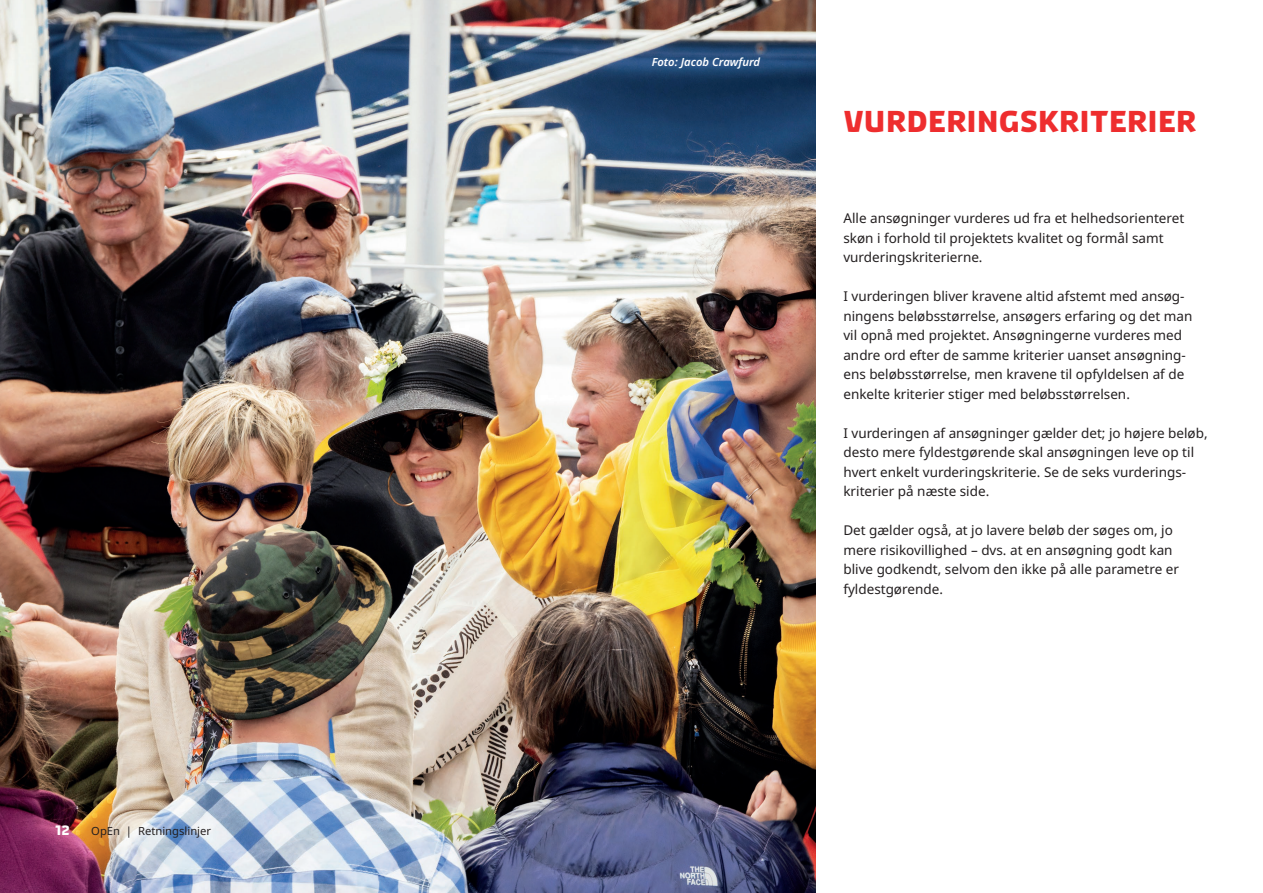
<style>
.page{position:relative;width:1263px;height:893px;background:#fff}
.page>*{position:absolute;margin:0;border:0;box-sizing:border-box;transform-origin:0 0}
.t1{font:700 30px "Diplomacy Office";color:#ee2d2e}
.t2{font:13.5px/19.5px "Noto Sans";color:#231f20}
.t3{font:700 13.5px "Diplomacy Office";color:#fff}
.t4{font:11.25px "Noto Sans";color:#231f20}
.t5{font:italic 600 11.25px "Noto Sans";color:#fff}
</style>
<div class="page">
<img style="left:0;top:0;width:815px;height:893px">
<p class="t3" style="left:55px;top:821px;width:16px">12</p>
<p class="t4" style="left:91px;top:825px;width:121px">OpEn | Retningslinjer</p>
<p class="t5" style="left:652px;top:54px;width:110px">Foto: Jacob Crawfurd</p>
<h1 class="t1" style="left:843px;top:101px;width:355px">VURDERINGSKRITERIER</h1>
<p class="t2" style="left:843px;top:209px;width:342px">Alle ansøgninger vurderes ud fra et helhedsorienteret skøn i forhold til projektets kvalitet og formål samt vurderingskriterierne.</p>
<p class="t2" style="left:843px;top:287px;width:350px">I vurderingen bliver kravene altid afstemt med ansøg&shy;ningens beløbsstørrelse, ansøgers erfaring og det man vil opnå med projektet. Ansøgningerne vurderes med andre ord efter de samme kriterier uanset ansøgning&shy;ens beløbsstørrelse, men kravene til opfyldelsen af de enkelte kriterier stiger med beløbsstørrelsen.</p>
<p class="t2" style="left:843px;top:423px;width:366px">I vurderingen af ansøgninger gælder det; jo højere beløb, desto mere fyldestgørende skal ansøgningen leve op til hvert enkelt vurderingskriterie. Se de seks vurderings&shy;kriterier på næste side.</p>
<p class="t2" style="left:843px;top:521px;width:337px">Det gælder også, at jo lavere beløb der søges om, jo mere risikovillighed – dvs. at en ansøgning godt kan blive godkendt, selvom den ikke på alle parametre er fyldestgørende.</p>
</div>
